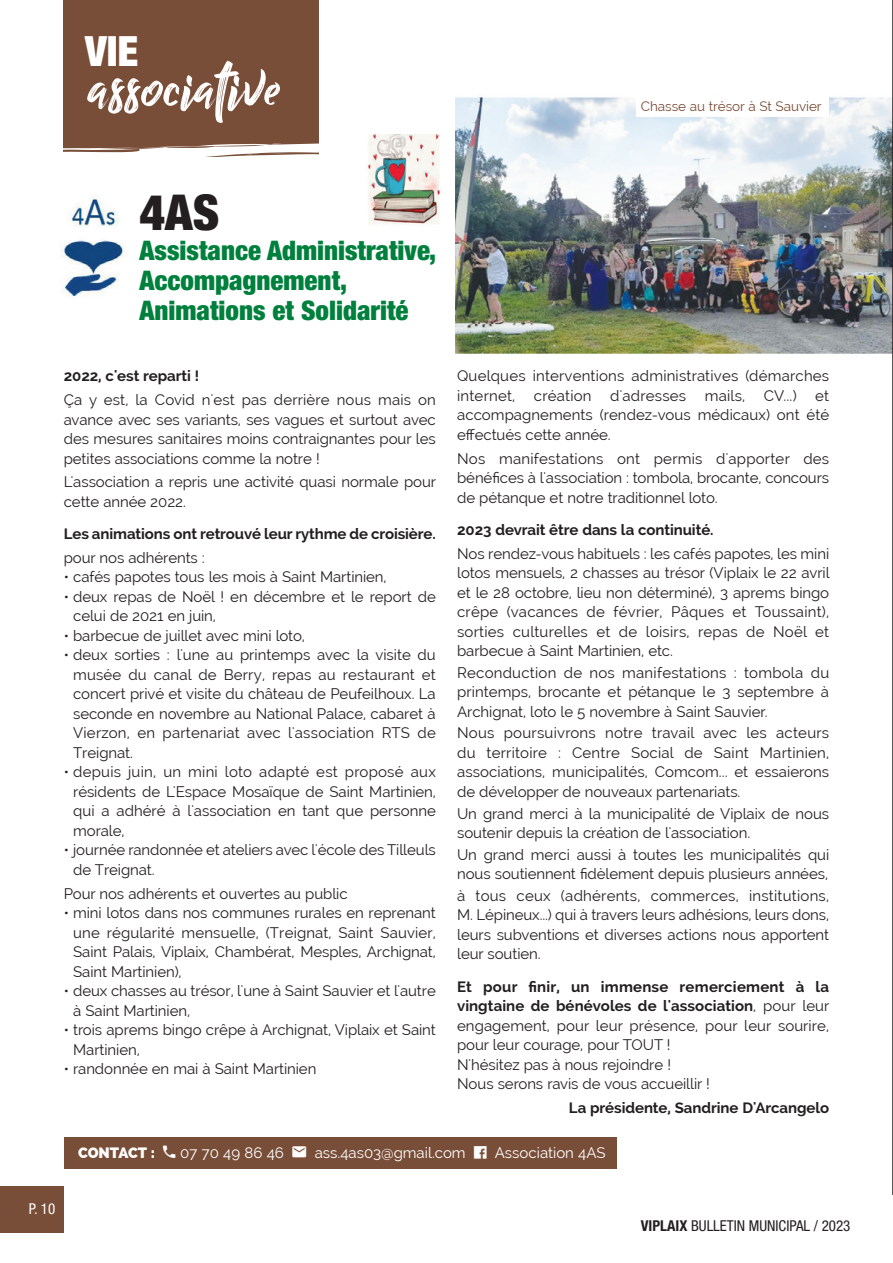
<style>
.page{position:relative;width:893px;height:1263px;background:#fff}
.page>*{position:absolute;margin:0;border:0;box-sizing:border-box;transform-origin:0 0}
.t1{font:70.95px "Billy Ohio";color:#fff}
.t2{font:900 condensed 49.5px "Helvetica Neue LT Std";color:#231f20}
.t3{font:900 condensed 41.85px "Helvetica Neue LT Std";color:#fff}
.t4{font:900 condensed 27px/30px "Helvetica Neue LT Std";color:#00803d}
.t5{font:15px/19.5px "Raleway";letter-spacing:-.005em;color:#231f20;text-align:justify}
.t6{font:700 15px "Raleway";letter-spacing:-.005em;color:#231f20}
.t7{font:15px "Raleway";color:#fff}
.t8{font:condensed 15px "Helvetica Neue";color:#231f20}
.t9{font:800 15px "Raleway";letter-spacing:-.005em;color:#fff}
.t10{font:condensed 15px "Helvetica Neue";color:#fff}
.t11{font:13.5px "Raleway";letter-spacing:-.005em;color:#794e38}
.s1{font-weight:700}
</style>
<div class="page">
<div style="left:0;top:1186px;width:64px;height:47px;background:#794e38"></div>
<img style="left:455px;top:96px;width:437px;height:258px">
<div style="left:64px;top:1137px;width:553px;height:32px;background:#794e38"></div>
<div style="left:64px;top:0;width:255px;height:158px;background:#794e38"></div>
<svg style="left:63px;top:142px;width:256px;height:16px"></svg>
<img style="left:367px;top:135px;width:74px;height:89px">
<hr style="left:892px;top:0;width:1px;height:1195px;background:#231f20">
<img style="left:61px;top:196px;width:64px;height:101px">
<div style="left:636px;top:95px;width:193px;height:21px;background:#fff"></div>
<p class="t3" style="left:85px;top:36px;width:55px">VIE</p>
<p class="t1" style="left:87px;top:39px;width:195px">associative</p>
<p class="t11" style="left:641px;top:98px;width:182px">Chasse au trésor à St Sauvier</p>
<p class="t2" style="left:140px;top:194px;width:81px">4AS</p>
<p class="t4" style="left:140px;top:238px;width:298px">Assistance Administrative,<br>Accompagnement,<br>Animations et Solidarité</p>
<p class="t6" style="left:64px;top:367px;width:137px">2022, c'est reparti !</p>
<p class="t5" style="left:64px;top:390px;width:374px">Ça y est, la Covid n'est pas derrière nous mais on avance avec ses variants, ses vagues et surtout avec des mesures sanitaires moins contraignantes pour les petites associations comme la notre !</p>
<p class="t5" style="left:64px;top:472px;width:374px">L'association a repris une activité quasi normale pour cette année 2022.</p>
<p class="t6" style="left:64px;top:525px;width:374px">Les animations ont retrouvé leur rythme de croisière.</p>
<p class="t5" style="left:64px;top:548px;width:143px">pour nos adhérents :</p>
<p class="t5" style="left:64px;top:567px;width:324px">• cafés papotes tous les mois à Saint Martinien,</p>
<p class="t5" style="left:73px;top:587px;width:364px;text-indent:-9px">• deux repas de Noël ! en décembre et le report de celui de 2021 en juin,</p>
<p class="t5" style="left:64px;top:626px;width:243px">• barbecue de juillet avec mini loto,</p>
<p class="t5" style="left:73px;top:645px;width:364px;text-indent:-9px">• deux sorties : l'une au printemps avec la visite du musée du canal de Berry, repas au restaurant et concert privé et visite du château de Peufeilhoux. La seconde en novembre au National Palace, cabaret à Vierzon, en partenariat avec l'association RTS de Treignat.</p>
<p class="t5" style="left:73px;top:762px;width:364px;text-indent:-9px">• depuis juin, un mini loto adapté est proposé aux résidents de L'Espace Mosaïque de Saint Martinien, qui a adhéré à l'association en tant que personne morale,</p>
<p class="t5" style="left:73px;top:840px;width:364px;text-indent:-9px">• journée randonnée et ateliers avec l'école des Tilleuls de Treignat.</p>
<p class="t5" style="left:64px;top:884px;width:285px">Pour nos adhérents et ouvertes au public</p>
<p class="t5" style="left:73px;top:903px;width:364px;text-indent:-9px">• mini lotos dans nos communes rurales en reprenant une régularité mensuelle, (Treignat, Saint Sauvier, Saint Palais, Viplaix, Chambérat, Mesples, Archignat, Saint Martinien),</p>
<p class="t5" style="left:73px;top:981px;width:364px;text-indent:-9px">• deux chasses au trésor, l'une à Saint Sauvier et l'autre à Saint Martinien,</p>
<p class="t5" style="left:73px;top:1020px;width:364px;text-indent:-9px">• trois aprems bingo crêpe à Archignat, Viplaix et Saint<br>Martinien,</p>
<p class="t5" style="left:64px;top:1059px;width:254px">• randonnée en mai à Saint Martinien</p>
<p class="t5" style="left:457px;top:366px;width:374px">Quelques interventions administratives (démarches internet, création d'adresses mails, CV...) et accompagnements (rendez-vous médicaux) ont été effectués cette année.</p>
<p class="t5" style="left:457px;top:449px;width:374px">Nos manifestations ont permis d'apporter des bénéfices à l'association : tombola, brocante, concours de pétanque et notre traditionnel loto.</p>
<p class="t6" style="left:457px;top:521px;width:258px">2023 devrait être dans la continuité.</p>
<p class="t5" style="left:457px;top:544px;width:374px">Nos rendez-vous habituels : les cafés papotes, les mini lotos mensuels, 2 chasses au trésor (Viplaix le 22 avril et le 28 octobre, lieu non déterminé), 3 aprems bingo crêpe (vacances de février, Pâques et Toussaint), sorties culturelles et de loisirs, repas de Noël et barbecue à Saint Martinien, etc.</p>
<p class="t5" style="left:457px;top:663px;width:374px">Reconduction de nos manifestations : tombola du printemps, brocante et pétanque le 3 septembre à Archignat, loto le 5 novembre à Saint Sauvier.</p>
<p class="t5" style="left:457px;top:723px;width:374px">Nous poursuivrons notre travail avec les acteurs du territoire : Centre Social de Saint Martinien, associations, municipalités, Comcom... et essaierons de développer de nouveaux partenariats.</p>
<p class="t5" style="left:457px;top:803px;width:374px">Un grand merci à la municipalité de Viplaix de nous soutenir depuis la création de l'association.</p>
<p class="t5" style="left:457px;top:845px;width:374px">Un grand merci aussi à toutes les municipalités qui nous soutiennent fidèlement depuis plusieurs années,</p>
<p class="t5" style="left:457px;top:886px;width:374px">à tous ceux (adhérents, commerces, institutions, M. Lépineux...) qui à travers leurs adhésions, leurs dons, leurs subventions et diverses actions nous apportent leur soutien.</p>
<p class="t5" style="left:457px;top:976px;width:374px"><span class="s1">Et pour finir, un immense remerciement à la vingtaine de bénévoles de l'association</span>, pour leur engagement, pour leur présence, pour leur sourire, pour leur courage, pour TOUT !</p>
<p class="t5" style="left:457px;top:1054px;width:215px">N'hésitez pas à nous rejoindre !</p>
<p class="t5" style="left:457px;top:1074px;width:254px">Nous serons ravis de vous accueillir !</p>
<p class="t6" style="left:569px;top:1099px;width:262px">La présidente, Sandrine D'Arcangelo</p>
<p class="t9" style="left:78px;top:1144px;width:79px">CONTACT :</p>
<p class="t7" style="left:180px;top:1144px;width:105px">07 70 49 86 46</p>
<p class="t7" style="left:315px;top:1144px;width:153px">ass.4as03@gmail.com</p>
<p class="t7" style="left:495px;top:1144px;width:112px">Association 4AS</p>
<p class="t10" style="left:29px;top:1203px;width:28px">P. 10</p>
<p class="t8" style="left:641px;top:1220px;width:211px"><span class="s1">VIPLAIX</span> BULLETIN MUNICIPAL / 2023</p>
</div>
